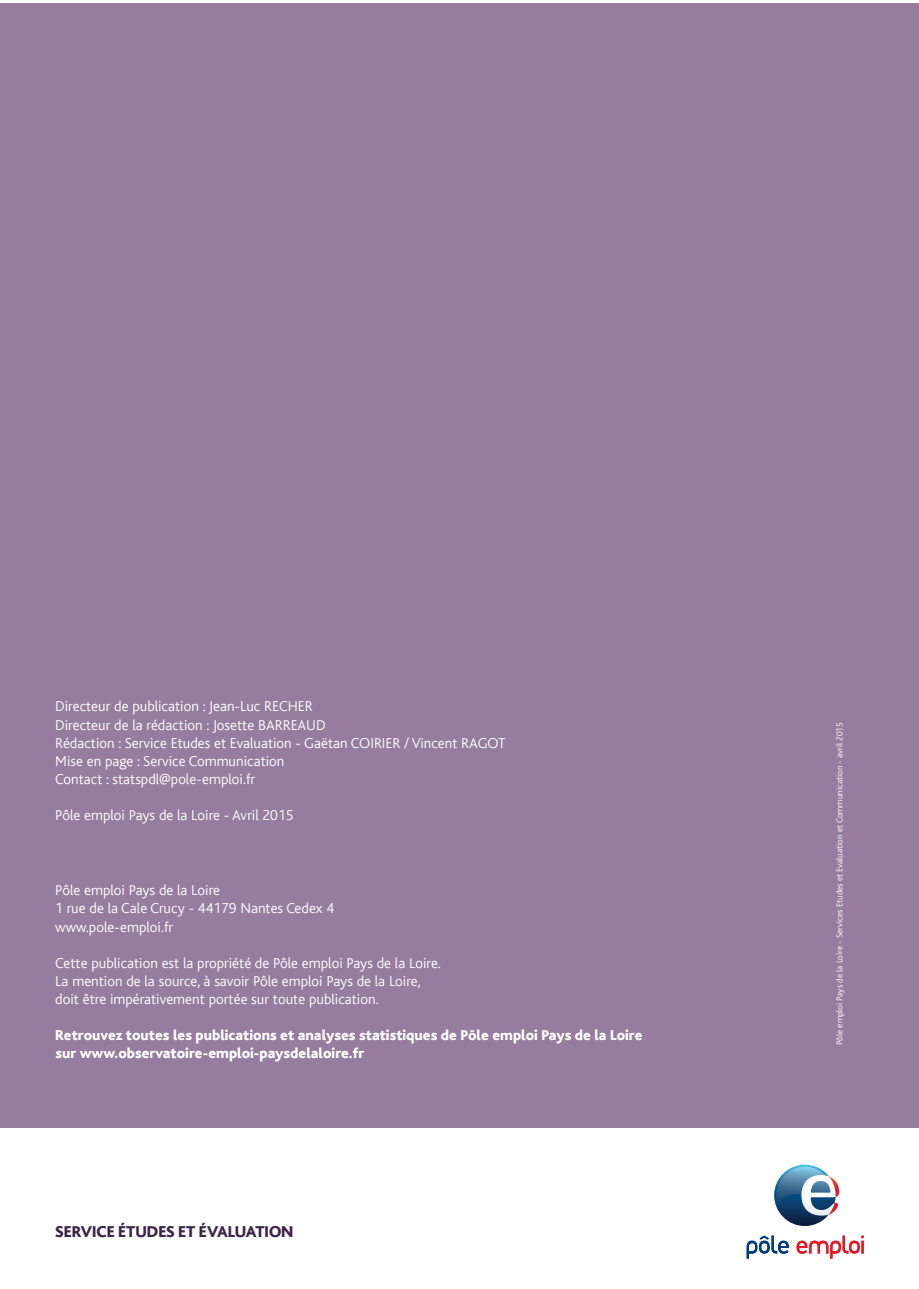
<style>
.page{position:relative;width:919px;height:1289px;background:#fff}
.page>*{position:absolute;margin:0;border:0;box-sizing:border-box;transform-origin:0 0}
.t1{font:800 16.5px "Bliss";letter-spacing:-.005em;color:#3d2447}
.t2{font:300 15px/18px "Bliss";color:#fff}
.t3{font:800 15px/18px "Bliss";color:#fff}
.t4{font:300 9px "Bliss";color:#fff}
</style>
<div class="page">
<div style="left:0;top:3px;width:918px;height:1124px;background:#967c9e"></div>
<svg style="left:774px;top:1164px;width:61px;height:61px"></svg>
<svg style="left:776px;top:1166px;width:63px;height:49px"></svg>
<svg style="left:746px;top:1235px;width:42px;height:23px"></svg>
<svg style="left:796px;top:1235px;width:67px;height:23px"></svg>
<p class="t2" style="left:55px;top:697px;width:312px">Directeur de publication : Jean-Luc RECHER<br>Directeur de la rédaction : Josette BARREAUD<br>Rédaction : Service Etudes et Evaluation - Gaëtan COIRIER</p>
<p class="t2" style="left:404px;top:733px;width:67px">/ Vincent RAGOT</p>
<p class="t2" style="left:55px;top:751px;width:231px">M ise en page : Service Communication<br>Contact : statspdl@pole-emploi.fr</p>
<p class="t2" style="left:55px;top:805px;width:240px">Pôle emploi Pays de la Loire - Avril 2015</p>
<p class="t2" style="left:55px;top:881px;width:280px">Pôle emploi Pays de la Loire<br>1 rue de la Cale Crucy - 44179 N antes Cedex 4 www.pole-emploi.fr</p>
<p class="t2" style="left:55px;top:953px;width:387px">Cette publication est la propriété de Pôle emploi Pays de la Loire.<br>La mention de la source, à savoir Pôle emploi Pays de la Loire, doit être impérativement portée sur toute publication.</p>
<p class="t3" style="left:55px;top:1025px;width:588px">Retrouvez toutes les publications et analyses statistiques de Pôle emploi Pays de la Loire sur www.observatoire-emploi-paysdelaloire.fr</p>
<p class="t1" style="left:55px;top:1223px;width:240px">Service étudeS et évaluation</p>
<p class="t4" style="left:834px;top:1044px;width:324px;rotate:-90deg">Pôle emploi Pays de la Loire - Services Etudes et Evaluation et Communication - avril 2015</p>
</div>
